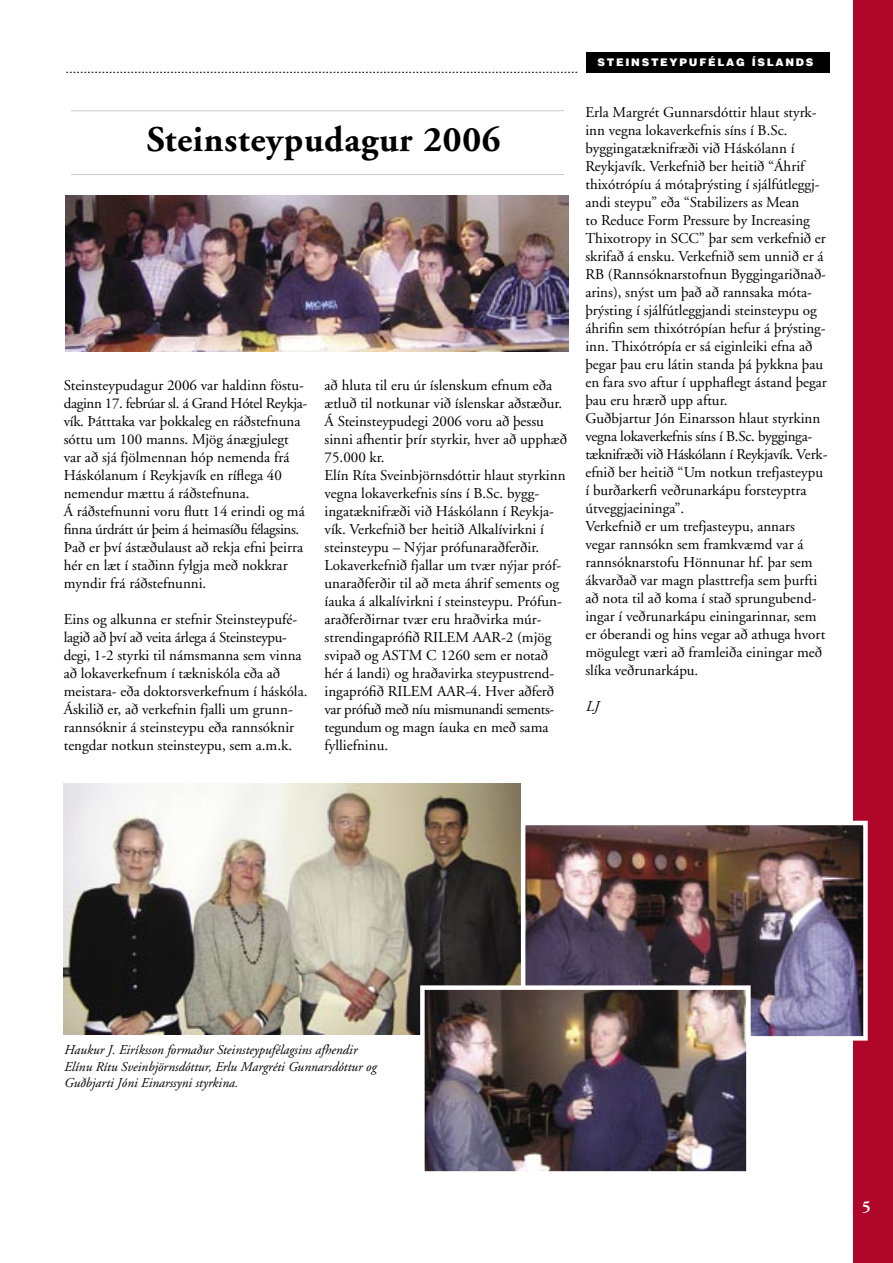
<style>
.page{position:relative;width:893px;height:1263px;background:#fff}
.page>*{position:absolute;margin:0;border:0;box-sizing:border-box;transform-origin:0 0}
.t1{font:700 36px "Adobe Garamond";letter-spacing:.02em;color:#000}
.t2{font:700 16.5px "Adobe Garamond";color:#fff}
.t3{font:15px/18px "Adobe Garamond";color:#000}
.t4{font:italic 15px "Adobe Garamond";color:#000}
.t5{font:italic 13.5px/16.5px "Adobe Garamond";color:#000}
.t6{font:900 10.5px "Helvetica";letter-spacing:.165em;color:#fff}
</style>
<div class="page">
<div style="left:854px;top:0;width:39px;height:1263px;background:#b0062a"></div>
<div style="left:586px;top:52px;width:244px;height:20px;background:#000"></div>
<svg style="left:66px;top:72px;width:511px;height:1px"></svg>
<img style="left:65px;top:196px;width:503px;height:155px">
<img style="left:64px;top:783px;width:457px;height:252px">
<img style="left:526px;top:826px;width:337px;height:209px">
<div style="left:521px;top:821px;width:347px;height:219px;border:4px solid #fff"></div>
<img style="left:425px;top:990px;width:321px;height:181px">
<div style="left:420px;top:985px;width:331px;height:191px;border:4px solid #fff"></div>
<hr style="left:71px;top:174px;width:493px;height:1px;background:#cbcbcb">
<hr style="left:71px;top:110px;width:493px;height:1px;background:#cbcbcb">
<h1 class="t1" style="left:147px;top:120px;width:355px">Steinsteypudagur 2006</h1>
<p class="t3" style="left:64px;top:376px;width:245px">Steinsteypudagur 2006 var haldinn föstu&shy;daginn 17. febrúar sl. á Grand Hótel Reykja&shy;vík. Þátttaka var þokkaleg en ráðstefnuna sóttu um 100 manns. Mjög ánægjulegt var að sjá fjölmennan hóp nemenda frá Háskólanum í Reykjavík en ríflega 40 nemendur mættu á ráðstefnuna.<br>Á ráðstefnunni voru flutt 14 erindi og má finna úrdrátt úr þeim á heimasíðu félagsins.<br>Það er því ástæðulaust að rekja efni þeirra hér en læt í staðinn fylgja með nokkrar myndir frá ráðstefnunni.</p>
<p class="t3" style="left:64px;top:610px;width:245px">Eins og alkunna er stefnir Steinsteypufé&shy;lagið að því að veita árlega á Steinsteypu&shy;degi, 1-2 styrki til námsmanna sem vinna að lokaverkefnum í tækniskóla eða að meistara- eða doktorsverkefnum í háskóla.<br>Áskilið er, að verkefnin fjalli um grunn&shy;rannsóknir á steinsteypu eða rannsóknir tengdar notkun steinsteypu, sem a.m.k.</p>
<p class="t3" style="left:325px;top:376px;width:244px">að hluta til eru úr íslenskum efnum eða ætluð til notkunar við íslenskar aðstæður.<br>Á Steinsteypudegi 2006 voru að þessu sinni afhentir þrír styrkir, hver að upphæð 75.000 kr.<br>Elín Ríta Sveinbjörnsdóttir hlaut styrkinn vegna lokaverkefnis síns í B.Sc. bygg&shy;ingatæknifræði við Háskólann í Reykja&shy;vík. Verkefnið ber heitið Alkalívirkni í steinsteypu – Nýjar prófunaraðferðir.<br>Lokaverkefnið fjallar um tvær nýjar próf&shy;unaraðferðir til að meta áhrif sements og íauka á alkalívirkni í steinsteypu. Prófun&shy;araðferðirnar tvær eru hraðvirka múr&shy;strendingaprófið RILEM AAR-2 (mjög svipað og ASTM C 1260 sem er notað hér á landi) og hraðavirka steypustrend&shy;ingaprófið RILEM AAR-4. Hver aðferð var prófuð með níu mismunandi sements&shy;tegundum og magn íauka en með sama fylliefninu.</p>
<p class="t6" style="left:597px;top:55px;width:217px">STEINSTEYPUFÉLAG ÍSLANDS</p>
<p class="t3" style="left:585px;top:104px;width:244px">Erla Margrét Gunnarsdóttir hlaut styrk&shy;inn vegna lokaverkefnis síns í B.Sc. byggingatæknifræði við Háskólann í Reykjavík. Verkefnið ber heitið “Áhrif thixótrópíu á mótaþrýsting í sjálfútleggj&shy;andi steypu” eða “Stabilizers as Mean<br>to Reduce Form Pressure by Increasing Thixotropy in SCC” þar sem verkefnið er skrifað á ensku. Verkefnið sem unnið er á RB (Rannsóknarstofnun Byggingariðnað&shy;arins), snýst um það að rannsaka móta&shy;þrýsting í sjálfútleggjandi steinsteypu og áhrifin sem thixótrópían hefur á þrýsting&shy;inn. Thixótrópía er sá eiginleiki efna að þegar þau eru látin standa þá þykkna þau en fara svo aftur í upphaflegt ástand þegar þau eru hrærð upp aftur.<br>Guðbjartur Jón Einarsson hlaut styrkinn vegna lokaverkefnis síns í B.Sc. bygginga&shy;tæknifræði við Háskólann í Reykjavík. Verk&shy;efnið ber heitið “Um notkun trefjasteypu í burðarkerfi veðrunarkápu forsteyptra útveggjaeininga”.<br>Verkefnið er um trefjasteypu, annars vegar rannsókn sem framkvæmd var á rannsóknarstofu Hönnunar hf. þar sem ákvarðað var magn plasttrefja sem þurfti að nota til að koma í stað sprungubend&shy;ingar í veðrunarkápu einingarinnar, sem er óberandi og hins vegar að athuga hvort mögulegt væri að framleiða einingar með slíka veðrunarkápu.</p>
<p class="t4" style="left:585px;top:698px;width:15px">LJ</p>
<p class="t5" style="left:64px;top:1042px;width:314px">Haukur J. Eiríksson formaður Steinsteypufélagsins afhendir<br>Elínu Rítu Sveinbjörnsdóttur, Erlu Margréti Gunnarsdóttur og<br>Guðbjarti Jóni Einarssyni styrkina.</p>
<p class="t2" style="left:862px;top:1197px;width:10px">5</p>
</div>
